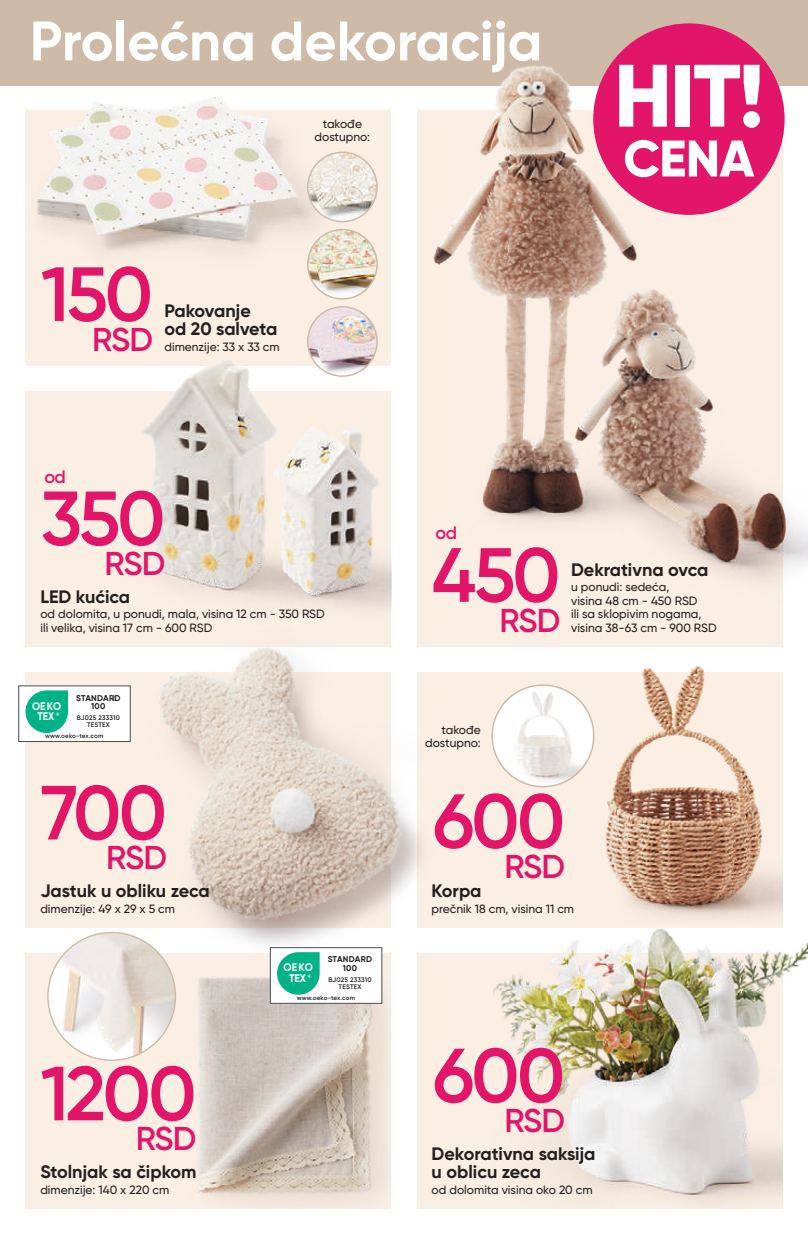
<style>
.page{position:relative;width:808px;height:1234px;background:#fff}
.page>*{position:absolute;margin:0;border:0;box-sizing:border-box;transform-origin:0 0}
.t1{font:800 88.2px "Gilroy";color:#fff}
.t2{font:600 76.5px "Gilroy";letter-spacing:-.045em;color:#e21568}
.t3{font:700 55.5px "Gilroy";color:#fff}
.t4{font:800 51.3px "Gilroy";color:#fff}
.t5{font:600 33px "Gilroy";letter-spacing:-.035em;color:#e21568}
.t6{font:700 18px/18px "Gilroy";color:#231f20}
.t7{font:600 18px "Gilroy";color:#e21568}
.t8{font:500 12px/13.5px "Gilroy";color:#231f20}
.t9{font:700 11.1px/10.9px "Gilroy";color:#fff;text-align:center;scale:.92 1}
.t10{font:700 8.4px/8.7px "Gilroy";letter-spacing:.03em;color:#231f20;text-align:center}
.t11{font:600 6.6px/6.6px "Gilroy";letter-spacing:.02em;color:#231f20;text-align:center}
.t12{font:600 6.3px "Gilroy";letter-spacing:.03em;color:#231f20}
.t13{font:700 4.95px "Gilroy";color:#fff}
</style>
<div class="page">
<div style="left:417px;top:111px;width:365px;height:535px;background:#fbeee3"></div>
<div style="left:26px;top:391px;width:365px;height:255px;background:#fbeee3"></div>
<div style="left:26px;top:111px;width:365px;height:255px;background:#fbeee3"></div>
<div style="left:417px;top:672px;width:365px;height:255px;background:#fbeee3"></div>
<div style="left:26px;top:672px;width:365px;height:255px;background:#fbeee3"></div>
<div style="left:417px;top:952px;width:365px;height:256px;background:#fbeee3"></div>
<div style="left:26px;top:952px;width:365px;height:256px;background:#fbeee3"></div>
<div style="left:0;top:0;width:808px;height:85px;background:#cdbba7"></div>
<div style="left:18px;top:685px;width:113px;height:56px;background:#fff"></div>
<div style="left:25px;top:690px;width:43px;height:42px;background:#00b386;border-radius:21px"></div>
<img style="left:113px;top:603px;width:372px;height:383px">
<img style="left:186px;top:961px;width:205px;height:239px">
<img style="left:486px;top:914px;width:322px;height:295px">
<img style="left:26px;top:85px;width:313px;height:215px">
<img style="left:402px;top:65px;width:320px;height:457px">
<img style="left:570px;top:262px;width:238px;height:360px">
<img style="left:541px;top:666px;width:241px;height:257px">
<img style="left:123px;top:347px;width:249px;height:288px">
<img style="left:241px;top:401px;width:150px;height:239px">
<div style="left:270px;top:946px;width:112px;height:57px;background:#fff;border:1px solid #4d4d4f"></div>
<div style="left:277px;top:951px;width:43px;height:43px;background:#00b386;border-radius:21px"></div>
<div style="left:593px;top:23px;width:191px;height:192px;background:#e21568;border-radius:50%"></div>
<img style="left:492px;top:685px;width:102px;height:101px;border-radius:51px">
<div style="left:491px;top:684px;width:103px;height:103px;border:2px solid #cdbba7;border-radius:50%"></div>
<img style="left:308px;top:152px;width:69px;height:69px;border-radius:35px">
<div style="left:307px;top:151px;width:71px;height:71px;border:2px solid #cdbba7;border-radius:50%"></div>
<img style="left:308px;top:229px;width:69px;height:70px;border-radius:35px">
<div style="left:307px;top:229px;width:71px;height:70px;border:2px solid #cdbba7;border-radius:50%"></div>
<img style="left:308px;top:307px;width:69px;height:69px;border-radius:35px">
<div style="left:307px;top:306px;width:71px;height:71px;border:2px solid #cdbba7;border-radius:50%"></div>
<img style="left:48px;top:932px;width:127px;height:127px;border-radius:64px">
<h3 class="t3" style="left:30px;top:6px;width:514px">Prolećna dekoracija</h3>
<p class="t8" style="left:315px;top:116px;width:57px;text-align:center">takođe dostupno:</p>
<h2 class="t2" style="left:41px;top:246px;width:114px">150</h2>
<h3 class="t5" style="left:92px;top:319px;width:62px">RSD</h3>
<h3 class="t6" style="left:164px;top:302px;width:114px">Pakovanje od 20 salveta</h3>
<p class="t8" style="left:164px;top:340px;width:117px">dimenzije: 33 x 33 cm</p>
<h1 class="t1" style="left:614px;top:40px;width:152px">HIT!</h1>
<h3 class="t4" style="left:623px;top:126px;width:132px">CENA</h3>
<h3 class="t7" style="left:44px;top:465px;width:23px">od</h3>
<h2 class="t2" style="left:41px;top:470px;width:126px">350</h2>
<h3 class="t5" style="left:105px;top:543px;width:62px">RSD</h3>
<h3 class="t6" style="left:40px;top:587px;width:91px">LED kućica</h3>
<p class="t8" style="left:40px;top:607px;width:286px">od dolomita, u ponudi, mala, visina 12 cm - 350 RSD ili velika, visina 17 cm - 600 RSD</p>
<p class="t10" style="left:76px;top:693px;width:46px">STANDARD<br>100</p>
<p class="t11" style="left:77px;top:714px;width:45px">BJ025 233310<br>TESTEX</p>
<p class="t12" style="left:45px;top:731px;width:60px">www.oeko-tex.com</p>
<p class="t9" style="left:32px;top:700px;width:33px">OEKO<br>TEX</p>
<p class="t13" style="left:56px;top:710px;width:5px">®</p>
<h3 class="t7" style="left:436px;top:522px;width:23px">od</h3>
<h2 class="t2" style="left:432px;top:527px;width:130px">450</h2>
<h3 class="t5" style="left:500px;top:599px;width:62px">RSD</h3>
<h3 class="t6" style="left:571px;top:560px;width:139px">Dekrativna ovca</h3>
<p class="t8" style="left:571px;top:580px;width:147px">u ponudi: sedeća,<br>visina 48 cm - 450 RSD<br>ili sa sklopivim nogama, visina 38-63 cm - 900 RSD</p>
<p class="t8" style="left:425px;top:722px;width:57px;text-align:right">takođe dostupno:</p>
<h2 class="t2" style="left:41px;top:765px;width:128px">700</h2>
<h3 class="t5" style="left:106px;top:837px;width:62px">RSD</h3>
<h3 class="t6" style="left:40px;top:881px;width:171px">Jastuk u obliku zeca</h3>
<p class="t8" style="left:40px;top:901px;width:136px">dimenzije: 49 x 29 x 5 cm</p>
<h2 class="t2" style="left:40px;top:1045px;width:157px">1200</h2>
<h3 class="t5" style="left:136px;top:1117px;width:62px">RSD</h3>
<h3 class="t6" style="left:40px;top:1162px;width:158px">Stolnjak sa čipkom</h3>
<p class="t8" style="left:40px;top:1182px;width:130px">dimenzije: 140 x 220 cm</p>
<p class="t10" style="left:328px;top:954px;width:46px">STANDARD<br>100</p>
<p class="t11" style="left:328px;top:976px;width:45px">BJ025 233310<br>TESTEX</p>
<p class="t12" style="left:297px;top:993px;width:60px">www.oeko-tex.com</p>
<p class="t9" style="left:284px;top:961px;width:33px">OEKO<br>TEX</p>
<p class="t13" style="left:307px;top:972px;width:5px">®</p>
<h2 class="t2" style="left:433px;top:773px;width:134px">600</h2>
<h3 class="t5" style="left:504px;top:845px;width:62px">RSD</h3>
<h3 class="t6" style="left:432px;top:881px;width:51px">Korpa</h3>
<p class="t8" style="left:432px;top:901px;width:144px">prečnik 18 cm, visina 11 cm</p>
<h2 class="t2" style="left:433px;top:1027px;width:134px">600</h2>
<h3 class="t5" style="left:504px;top:1099px;width:62px">RSD</h3>
<h3 class="t6" style="left:432px;top:1144px;width:165px">Dekorativna saksija u oblicu zeca</h3>
<p class="t8" style="left:432px;top:1182px;width:162px">od dolomita visina oko 20 cm</p>
</div>
